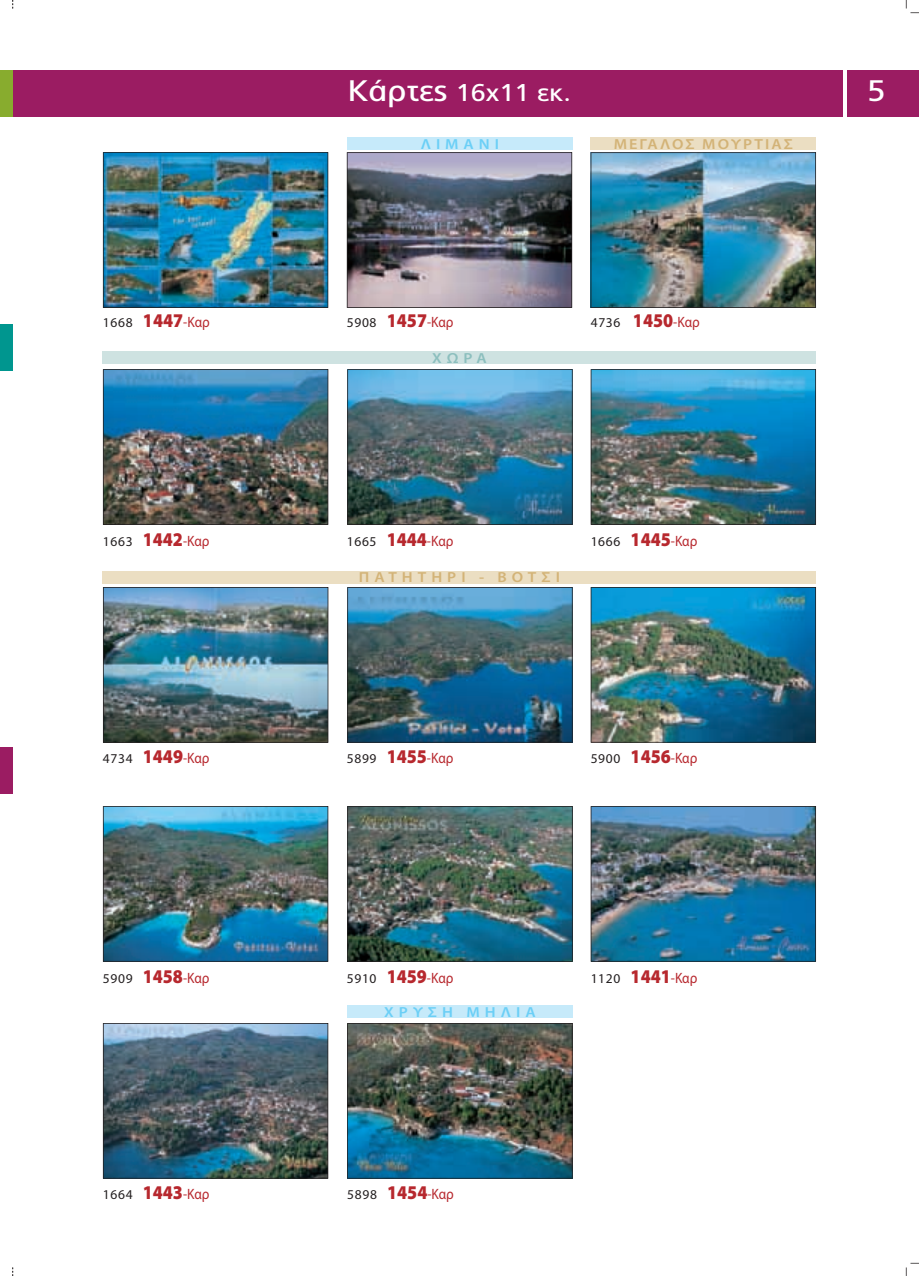
<style>
.page{position:relative;width:919px;height:1276px;background:#fff}
.page>*{position:absolute;margin:0;border:0;box-sizing:border-box;transform-origin:0 0}
.t1{font:29.7px "PF Catalog";color:#fff;scale:1.11 1}
.t2{font:24.3px "PF Catalog";color:#fff;scale:1.11 1}
.t3{font:600 14.55px "Myriad Pro";letter-spacing:.31em;color:#6bcff6;scale:1.11 1}
.t4{font:600 14.55px "Myriad Pro";letter-spacing:.13em;color:#d3b377;scale:1.11 1}
.t5{font:600 14.55px "Myriad Pro";letter-spacing:.31em;color:#d3b377;scale:1.11 1}
.t6{font:600 14.55px "Myriad Pro";color:#8cbfbe;scale:1.11 1}
.t7{font:13.5px "Myriad Pro";letter-spacing:.05em;color:#231f20}
.s1{font-size:29.7px}
.s2{font-weight:900;font-size:19.5px;color:#b7282e}
.s3{font-size:15px;color:#b7282e}
</style>
<div class="page">
<div style="left:847px;top:70px;width:71px;height:47px;background:#9b1c62"></div>
<div style="left:13px;top:70px;width:829px;height:47px;background:#9b1c62"></div>
<div style="left:0;top:70px;width:13px;height:47px;background:#88ac2e"></div>
<div style="left:103px;top:571px;width:713px;height:12px;background:#ebdec2"></div>
<div style="left:347px;top:137px;width:225px;height:13px;background:#c6eafa"></div>
<div style="left:0;top:747px;width:13px;height:46px;background:#9b1c62"></div>
<div style="left:103px;top:351px;width:713px;height:13px;background:#cee2e1"></div>
<div style="left:347px;top:1005px;width:225px;height:13px;background:#c6eafa"></div>
<img style="left:103px;top:152px;width:225px;height:156px">
<img style="left:103px;top:587px;width:225px;height:155px">
<img style="left:347px;top:587px;width:225px;height:155px">
<img style="left:103px;top:806px;width:225px;height:155px">
<img style="left:590px;top:587px;width:226px;height:155px">
<img style="left:347px;top:152px;width:225px;height:156px">
<div style="left:590px;top:137px;width:226px;height:13px;background:#ebdec2"></div>
<img style="left:590px;top:152px;width:226px;height:156px">
<img style="left:590px;top:806px;width:226px;height:155px">
<img style="left:347px;top:806px;width:225px;height:155px">
<img style="left:103px;top:1023px;width:225px;height:155px">
<img style="left:103px;top:369px;width:225px;height:156px">
<img style="left:347px;top:369px;width:225px;height:156px">
<img style="left:590px;top:369px;width:226px;height:156px">
<img style="left:347px;top:1023px;width:225px;height:155px">
<div style="left:0;top:324px;width:13px;height:47px;background:#00968f"></div>
<svg style="left:905px;top:0;width:13px;height:13px"></svg>
<svg style="left:905px;top:1262px;width:13px;height:14px"></svg>
<h2 class="t2" style="left:347px;top:83px;width:203px"><span class="s1">Kάρτες</span> 16x11 εκ.</h2>
<h1 class="t1" style="left:867px;top:79px;width:18px">5</h1>
<p class="t3" style="left:421px;top:138px;width:72px">ΛΙΜΑΝΙ</p>
<p class="t7" style="left:103px;top:317px;width:108px">1668 <span class="s2">1447</span><span class="s3">-Καρ</span></p>
<p class="t7" style="left:347px;top:317px;width:108px">5908 <span class="s2">1457</span><span class="s3">-Καρ</span></p>
<p class="t6" style="left:432px;top:352px;width:51px">ΧΩΡΑ</p>
<p class="t4" style="left:613px;top:138px;width:163px">ΜΕΓΑΛΟΣ ΜΟΥΡΤΙΑΣ</p>
<p class="t7" style="left:590px;top:317px;width:110px">4736 <span class="s2">1450</span><span class="s3">-Καρ</span></p>
<p class="t7" style="left:103px;top:536px;width:108px">1663 <span class="s2">1442</span><span class="s3">-Καρ</span></p>
<p class="t7" style="left:347px;top:536px;width:108px">1665 <span class="s2">1444</span><span class="s3">-Καρ</span></p>
<p class="t7" style="left:590px;top:536px;width:108px">1666 <span class="s2">1445</span><span class="s3">-Καρ</span></p>
<p class="t5" style="left:359px;top:572px;width:183px">ΠΑΤΗΤΗΡΙ - ΒΟΤΣΙ</p>
<p class="t7" style="left:103px;top:754px;width:108px">4734 <span class="s2">1449</span><span class="s3">-Καρ</span></p>
<p class="t7" style="left:347px;top:754px;width:108px">5899 <span class="s2">1455</span><span class="s3">-Καρ</span></p>
<p class="t7" style="left:590px;top:754px;width:108px">5900 <span class="s2">1456</span><span class="s3">-Καρ</span></p>
<p class="t7" style="left:103px;top:973px;width:108px">5909 <span class="s2">1458</span><span class="s3">-Καρ</span></p>
<p class="t7" style="left:103px;top:1189px;width:108px">1664 <span class="s2">1443</span><span class="s3">-Καρ</span></p>
<p class="t7" style="left:347px;top:973px;width:108px">5910 <span class="s2">1459</span><span class="s3">-Καρ</span></p>
<p class="t7" style="left:590px;top:973px;width:108px">1120 <span class="s2">1441</span><span class="s3">-Καρ</span></p>
<p class="t3" style="left:384px;top:1006px;width:138px">ΧΡΥΣΗ ΜΗΛΙΑ</p>
<p class="t7" style="left:347px;top:1189px;width:108px">5898 <span class="s2">1454</span><span class="s3">-Καρ</span></p>
</div>
